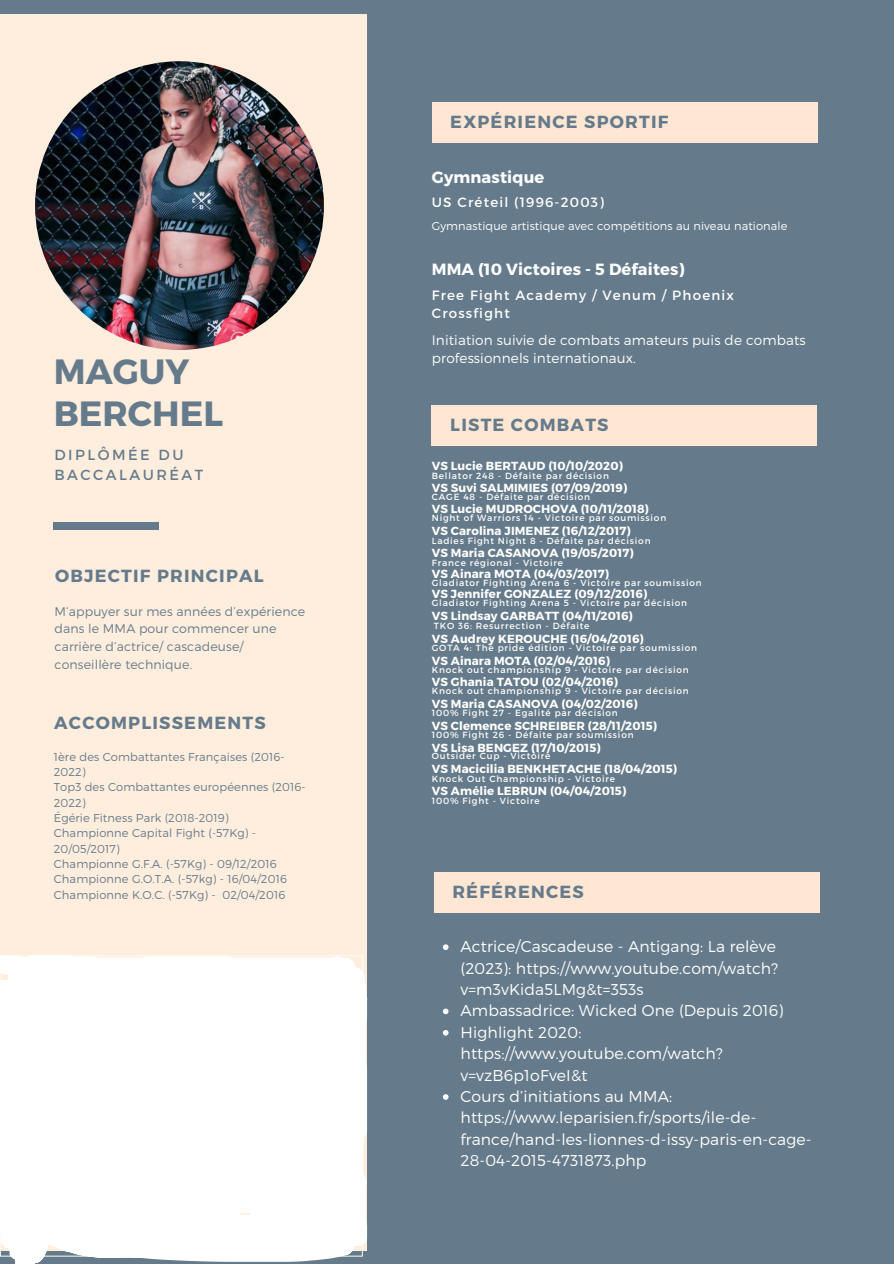
<style>
.page{position:relative;width:894px;height:1264px;background:#fff}
.page>*{position:absolute;margin:0;border:0;box-sizing:border-box;transform-origin:0 0}
.t1{font:700 35.1px/41.5px "Montserrat";color:#657b8b}
.t2{font:700 17.55px "Montserrat";letter-spacing:.07em;color:#657b8b}
.t3{font:700 16.2px "Montserrat";letter-spacing:.01em;color:#fff}
.t4{font:300 15.6px/21.5px "Montserrat";letter-spacing:.01em;color:#fff}
.t5{font:14.55px/19.6px "Montserrat";letter-spacing:.17em;color:#657b8b}
.t6{font:300 13.65px/18.6px "Montserrat";letter-spacing:.01em;color:#fff}
.t7{font:13.5px/18.6px "Montserrat";letter-spacing:.09em;color:#fff}
.t8{font:300 12.6px/17.5px "Montserrat";letter-spacing:.01em;color:#657b8b}
.t9{font:700 11.7px "Montserrat";letter-spacing:.01em;color:#fff}
.t10{font:300 11.4px/15.3px "Montserrat";letter-spacing:.01em;color:#657b8b}
.t11{font:300 11.4px "Montserrat";letter-spacing:.01em;color:#fff}
.t12{font:9px "Montserrat";letter-spacing:.09em;color:#fff}
</style>
<div class="page">
<div style="left:0;top:0;width:893px;height:1263px;background:#657b8b"></div>
<div style="left:0;top:14px;width:367px;height:1236px;background:#fed"></div>
<div style="left:431px;top:103px;width:386px;height:40px;background:#ffe7d4"></div>
<div style="left:54px;top:522px;width:105px;height:8px;background:#657b8b"></div>
<div style="left:434px;top:872px;width:385px;height:40px;background:#ffe7d4"></div>
<svg style="left:443px;top:944px;width:5px;height:6px"></svg>
<svg style="left:443px;top:1008px;width:5px;height:6px"></svg>
<svg style="left:443px;top:1030px;width:5px;height:5px"></svg>
<svg style="left:443px;top:1094px;width:5px;height:5px"></svg>
<img style="left:35px;top:61px;width:289px;height:289px;border-radius:50%">
<div style="left:431px;top:405px;width:386px;height:41px;background:#ffe7d4"></div>
<div style="left:0;top:955px;width:354px;height:308px;background:#fff"></div>
<div style="left:93px;top:956px;width:274px;height:289px;background:#fff"></div>
<h1 class="t1" style="left:54px;top:349px;width:171px">MAGUY<br>BERCHEL</h1>
<h3 class="t5" style="left:54px;top:444px;width:150px">DIPLÔMÉE DU<br>BACCALAURÉAT</h3>
<h2 class="t2" style="left:55px;top:564px;width:210px">OBJECTIF PRINCIPAL</h2>
<h3 class="t8" style="left:54px;top:602px;width:252px">M’appuyer sur mes années d’expérience dans le MMA pour commencer une carrière d’actrice/ cascadeuse/ conseillère technique.</h3>
<h2 class="t2" style="left:54px;top:711px;width:213px">ACCOMPLISSEMENTS</h2>
<p class="t10" style="left:54px;top:748px;width:253px">1ère des Combattantes Françaises (2016-<br>2022)<br>Top3 des Combattantes européennes (2016-<br>2022)<br>Égérie Fitness Park (2018-2019)<br>Championne Capital Fight (-57Kg) -<br>20/05/2017)<br>Championne G.F.A. (-57Kg) - 09/12/2016<br>Championne G.O.T.A. (-57kg) - 16/04/2016<br>Championne K.O.C. (-57Kg) - 02/04/2016</p>
<h2 class="t2" style="left:450px;top:111px;width:219px">EXPÉRIENCE SPORTIF</h2>
<h3 class="t3" style="left:431px;top:167px;width:114px">Gymnastique</h3>
<p class="t11" style="left:431px;top:218px;width:357px">Gymnastique artistique avec compétitions au niveau nationale</p>
<h3 class="t7" style="left:431px;top:192px;width:174px">US Créteil (1996-2003)</h3>
<h3 class="t3" style="left:431px;top:258px;width:254px">MMA (10 Victoires - 5 Défaites)</h3>
<h3 class="t7" style="left:431px;top:285px;width:303px">Free Fight Academy / Venum / Phoenix<br>Crossfight</h3>
<h3 class="t6" style="left:431px;top:330px;width:375px">Initiation suivie de combats amateurs puis de combats professionnels internationaux.</h3>
<h2 class="t2" style="left:450px;top:413px;width:160px">LISTE COMBATS</h2>
<p class="t9" style="left:431px;top:458px;width:192px">VS Lucie BERTAUD (10/10/2020)</p>
<p class="t12" style="left:431px;top:470px;width:178px">Bellator 248 - Défaite par décision</p>
<p class="t9" style="left:431px;top:480px;width:197px">VS Suvi SALMIMIES (07/09/2019)</p>
<p class="t12" style="left:431px;top:491px;width:160px">CAGE 48 - Défaite par décision</p>
<p class="t9" style="left:431px;top:501px;width:218px">VS Lucie MUDROCHOVA (10/11/2018)</p>
<p class="t12" style="left:431px;top:512px;width:236px">Night of Warriors 14 - Victoire par soumission</p>
<p class="t9" style="left:431px;top:523px;width:200px">VS Carolina JIMENEZ (16/12/2017)</p>
<p class="t12" style="left:431px;top:535px;width:220px">Ladies Fight Night 8 - Défaite par décision</p>
<p class="t9" style="left:431px;top:545px;width:203px">VS Maria CASANOVA (19/05/2017)</p>
<p class="t12" style="left:431px;top:556px;width:133px">France régional - Victoire</p>
<p class="t9" style="left:431px;top:566px;width:179px">VS Ainara MOTA (04/03/2017)</p>
<p class="t12" style="left:431px;top:576px;width:271px">Gladiator Fighting Arena 6 - Victoire par soumission</p>
<p class="t9" style="left:431px;top:586px;width:217px">VS Jennifer GONZALEZ (09/12/2016)</p>
<p class="t12" style="left:431px;top:597px;width:257px">Gladiator Fighting Arena 5 - Victoire par décision</p>
<p class="t9" style="left:431px;top:608px;width:202px">VS Lindsay GARBATT (04/11/2016)</p>
<p class="t12" style="left:434px;top:619px;width:157px">TKO 36: Resurrection - Défaite</p>
<p class="t9" style="left:431px;top:631px;width:213px">VS Audrey KEROUCHE (16/04/2016)</p>
<p class="t12" style="left:431px;top:642px;width:267px">GOTA 4: The pride édition - Victoire par soumission</p>
<p class="t9" style="left:431px;top:653px;width:179px">VS Ainara MOTA (02/04/2016)</p>
<p class="t12" style="left:431px;top:663px;width:258px">Knock out championship 9 - Victoire par décision</p>
<p class="t9" style="left:431px;top:674px;width:188px">VS Ghania TATOU (02/04/2016)</p>
<p class="t12" style="left:431px;top:685px;width:258px">Knock out championship 9 - Victoire par décision</p>
<p class="t9" style="left:431px;top:696px;width:207px">VS Maria CASANOVA (04/02/2016)</p>
<p class="t12" style="left:431px;top:707px;width:187px">100% Fight 27 - Egalité par décision</p>
<p class="t9" style="left:431px;top:718px;width:227px">VS Clemence SCHREIBER (28/11/2015)</p>
<p class="t12" style="left:431px;top:728px;width:203px">100% Fight 26 - Défaite par soumission</p>
<p class="t9" style="left:431px;top:739px;width:170px">VS Lisa BENGEZ (17/10/2015)</p>
<p class="t12" style="left:431px;top:750px;width:120px">Outsider Cup - Victoire</p>
<p class="t9" style="left:431px;top:761px;width:247px">VS Macicilia BENKHETACHE (18/04/2015)</p>
<p class="t12" style="left:431px;top:772px;width:185px">Knock Out Championship - Victoire</p>
<p class="t9" style="left:431px;top:783px;width:196px">VS Amélie LEBRUN (04/04/2015)</p>
<p class="t12" style="left:431px;top:795px;width:110px">100% Fight - Victoire</p>
<h2 class="t2" style="left:452px;top:880px;width:133px">RÉFÉRENCES</h2>
<p class="t4" style="left:460px;top:935px;width:352px">Actrice/Cascadeuse - Antigang: La relève (2023): https://www.youtube.com/watch? v=m3vKida5LMg&amp;t=353s<br>Ambassadrice: Wicked One (Depuis 2016)<br>Highlight 2020: https://www.youtube.com/watch? v=vzB6p1oFveI&amp;t<br>Cours d’initiations au MMA: https://www.leparisien.fr/sports/ile-de&shy;france/hand-les-lionnes-d-issy-paris-en-cage-28-04-2015-4731873.php</p>
</div>
